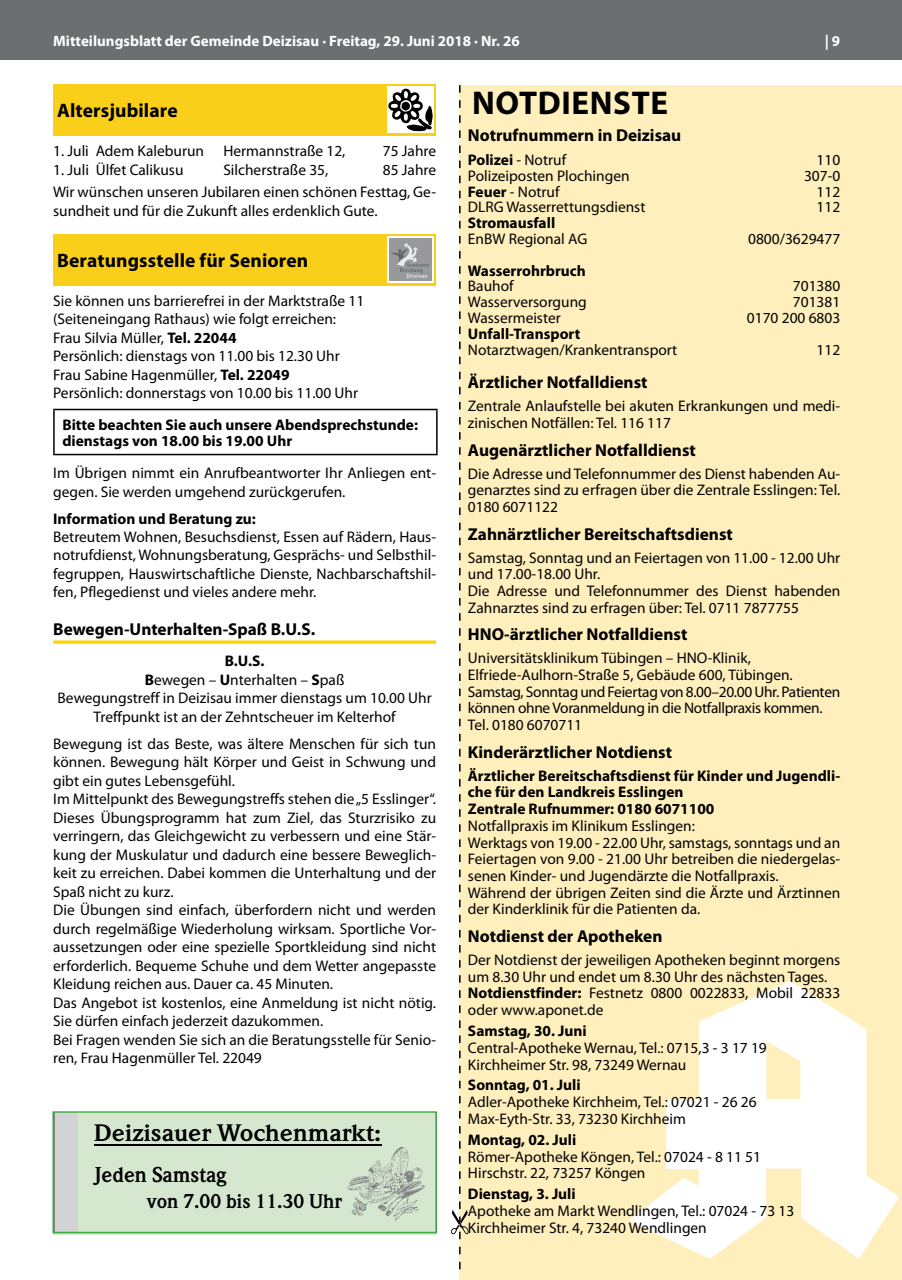
<style>
.page{position:relative;width:902px;height:1280px;background:#fff}
.page>*{position:absolute;margin:0;border:0;box-sizing:border-box;transform-origin:0 0}
.t1{font:700 33px "Myriad Pro";letter-spacing:.02em;color:#000}
.t2{font:700 23.4px "Weidemann";color:#000;scale:1.09 1}
.t3{font:700 21px "Weidemann";color:#000}
.t4{font:700 19.65px "Weidemann";color:#000}
.t5{font:700 19.5px "Myriad Pro";letter-spacing:.005em;color:#000}
.t6{font:700 17.25px "Myriad Pro";color:#000}
.t7{font:15.3px/18.5px "Myriad Pro";color:#000}
.t8{font:700 15.3px/16.6px "Myriad Pro";color:#000}
.t9{font:700 15px "Myriad Pro";color:#fff}
.s1{font-weight:700}
.s2{font-weight:400}
</style>
<div class="page">
<div style="left:0;top:0;width:901px;height:60px;background:#6d6e71"></div>
<svg style="left:53px;top:640px;width:383px;height:4px;background:#ffdc33"></svg>
<div style="left:53px;top:84px;width:383px;height:51px;background:#facf1a"></div>
<div style="left:387px;top:87px;width:47px;height:46px;background:#fff"></div>
<svg style="left:388px;top:89px;width:45px;height:42px"></svg>
<div style="left:53px;top:234px;width:383px;height:51px;background:#facf1a"></div>
<div style="left:387px;top:236px;width:47px;height:47px;background:#fff"></div>
<div style="left:389px;top:238px;width:43px;height:43px;background:#97999b"></div>
<svg style="left:391px;top:243px;width:37px;height:35px"></svg>
<hr style="left:53px;top:409px;width:384px;height:1px;background:#000">
<hr style="left:53px;top:410px;width:2px;height:44px;background:#000">
<hr style="left:436px;top:410px;width:1px;height:44px;background:#000">
<hr style="left:53px;top:454px;width:384px;height:1px;background:#000">
<div style="left:459px;top:85px;width:442px;height:1195px;background:#ffefbd"></div>
<svg style="left:451px;top:85px;width:17px;height:1184px"></svg>
<svg style="left:629px;top:981px;width:270px;height:278px;fill:#fff"></svg>
<svg style="left:55px;top:1114px;width:379px;height:116px;background:#cfe0c9"></svg>
<div style="left:52px;top:1111px;width:385px;height:122px;border:2px solid #41ad49"></div>
<p class="t9" style="left:53px;top:31px;width:468px">Mitteilungsblatt der Gemeinde Deizisau · Freitag, 29. Juni 2018 · Nr. 26</p>
<p class="t9" style="left:824px;top:31px;width:17px">| 9</p>
<p class="t5" style="left:57px;top:100px;width:122px">Altersjubilare</p>
<p class="t7" style="left:53px;top:141px;width:152px">1. Juli Adem Kaleburun</p>
<p class="t7" style="left:223px;top:141px;width:124px">Hermannstraße 12,</p>
<p class="t7" style="left:383px;top:141px;width:55px">75 Jahre</p>
<p class="t7" style="left:53px;top:160px;width:132px">1. Juli Ülfet Calikusu</p>
<p class="t7" style="left:223px;top:160px;width:106px">Silcherstraße 35,</p>
<p class="t7" style="left:53px;top:158px;width:384px;line-height:22.8px;text-align:right">85 Jahre<br>Wir wünschen unseren Jubilaren einen schönen Festtag, Ge-</p>
<p class="t7" style="left:53px;top:201px;width:326px">sundheit und für die Zukunft alles erdenklich Gute.</p>
<p class="t5" style="left:57px;top:249px;width:252px">Beratungsstelle für Senioren</p>
<p class="t7" style="left:53px;top:291px;width:312px">Sie können uns barrierefrei in der Marktstraße 11 (Seiteneingang Rathaus) wie folgt erreichen:<br>Frau Silvia Müller, <span class="s1">Tel. 22044<br></span>Persönlich: dienstags von 11.00 bis 12.30 Uhr Frau Sabine Hagenmüller, <span class="s1">Tel. 22049<br></span>Persönlich: donnerstags von 10.00 bis 11.00 Uhr</p>
<p class="t8" style="left:62px;top:416px;width:357px">Bitte beachten Sie auch unsere Abendsprechstunde: dienstags von 18.00 bis 19.00 Uhr</p>
<p class="t7" style="left:53px;top:463px;width:384px">Im Übrigen nimmt ein Anrufbeantworter Ihr Anliegen ent&shy;gegen. Sie werden umgehend zurückgerufen.</p>
<p class="t8" style="left:53px;top:509px;width:204px">Information und Beratung zu:</p>
<p class="t7" style="left:53px;top:527px;width:384px;text-align:justify">Betreutem Wohnen, Besuchsdienst, Essen auf Rädern, Haus&shy;notrufdienst, Wohnungsberatung, Gesprächs- und Selbsthil&shy;fegruppen, Hauswirtschaftliche Dienste, Nachbarschaftshil&shy;fen, Pflegedienst und vieles andere mehr.</p>
<p class="t6" style="left:53px;top:618px;width:263px">Bewegen-Unterhalten-Spaß B.U.S.</p>
<p class="t7" style="left:58px;top:652px;width:375px;text-align:center"><span class="s1">B.U.S.<br>B</span>ewegen – <span class="s1">U</span>nterhalten – <span class="s1">S</span>paß<br>Bewegungstreff in Deizisau immer dienstags um 10.00 Uhr Treffpunkt ist an der Zehntscheuer im Kelterhof</p>
<p class="t7" style="left:53px;top:734px;width:384px">Bewegung ist das Beste, was ältere Menschen für sich tun können. Bewegung hält Körper und Geist in Schwung und gibt ein gutes Lebensgefühl.<br>Im Mittelpunkt des Bewegungstreffs stehen die „5 Esslinger“.<br>Dieses Übungsprogramm hat zum Ziel, das Sturzrisiko zu verringern, das Gleichgewicht zu verbessern und eine Stär&shy;kung der Muskulatur und dadurch eine bessere Beweglich&shy;keit zu erreichen. Dabei kommen die Unterhaltung und der Spaß nicht zu kurz.<br>Die Übungen sind einfach, überfordern nicht und werden durch regelmäßige Wiederholung wirksam. Sportliche Vor&shy;aussetzungen oder eine spezielle Sportkleidung sind nicht erforderlich. Bequeme Schuhe und dem Wetter angepasste Kleidung reichen aus. Dauer ca. 45 Minuten.<br>Das Angebot ist kostenlos, eine Anmeldung ist nicht nötig.<br>Sie dürfen einfach jederzeit dazukommen.<br>Bei Fragen wenden Sie sich an die Beratungsstelle für Senio&shy;ren, Frau Hagenmüller Tel. 22049</p>
<h2 class="t2" style="left:94px;top:1119px;width:265px">Deizisauer Wochenmarkt:</h2>
<h3 class="t3" style="left:95px;top:1163px;width:133px">Jeden Samstag</h3>
<p class="t4" style="left:147px;top:1189px;width:196px">von 7.00 bis 11.30 Uhr</p>
<h1 class="t1" style="left:472px;top:82px;width:119px">Notdienste</h1>
<p class="t6" style="left:468px;top:123px;width:215px">Notrufnummern in Deizisau</p>
<p class="t8" style="left:468px;top:151px;width:100px">Polizei <span class="s2">- Notruf</span></p>
<p class="t7" style="left:816px;top:150px;width:25px">110</p>
<p class="t7" style="left:468px;top:166px;width:163px">Polizeiposten Plochingen</p>
<p class="t7" style="left:803px;top:166px;width:38px">307-0</p>
<p class="t7" style="left:468px;top:182px;width:93px"><span class="s1">Feuer</span> - Notruf</p>
<p class="t7" style="left:816px;top:182px;width:25px">112</p>
<p class="t7" style="left:468px;top:198px;width:179px">DLRG Wasserrettungsdienst</p>
<p class="t7" style="left:816px;top:198px;width:25px">112</p>
<p class="t8" style="left:468px;top:214px;width:89px">Stromausfall</p>
<p class="t7" style="left:468px;top:229px;width:121px">EnBW Regional AG</p>
<p class="t7" style="left:748px;top:229px;width:94px">0800/3629477</p>
<p class="t8" style="left:468px;top:262px;width:119px">Wasserrohrbruch</p>
<p class="t7" style="left:468px;top:277px;width:47px">Bauhof</p>
<p class="t7" style="left:792px;top:277px;width:49px">701380</p>
<p class="t7" style="left:468px;top:292px;width:120px">Wasserversorgung</p>
<p class="t7" style="left:792px;top:292px;width:49px">701381</p>
<p class="t7" style="left:468px;top:308px;width:94px">Wassermeister</p>
<p class="t7" style="left:746px;top:308px;width:95px">0170 200 6803</p>
<p class="t8" style="left:468px;top:325px;width:114px">Unfall-Transport</p>
<p class="t7" style="left:468px;top:340px;width:211px">Notarztwagen/Krankentransport</p>
<p class="t7" style="left:816px;top:340px;width:25px">112</p>
<p class="t6" style="left:468px;top:371px;width:181px">Ärztlicher Notfalldienst</p>
<p class="t7" style="left:468px;top:398px;width:374px;line-height:16.6px">Zentrale Anlaufstelle bei akuten Erkrankungen und medi&shy;zinischen Notfällen: Tel. 116 117</p>
<p class="t6" style="left:468px;top:438px;width:229px">Augenärztlicher Notfalldienst</p>
<p class="t7" style="left:468px;top:465px;width:374px;line-height:16.6px;text-align:justify">Die Adresse und Telefonnummer des Dienst habenden Au&shy;genarztes sind zu erfragen über die Zentrale Esslingen: Tel.<br>0180 6071122</p>
<p class="t6" style="left:468px;top:522px;width:266px">Zahnärztlicher Bereitschaftsdienst</p>
<p class="t7" style="left:468px;top:549px;width:374px;line-height:16.6px">Samstag, Sonntag und an Feiertagen von 11.00 - 12.00 Uhr und 17.00-18.00 Uhr.<br>Die Adresse und Telefonnummer des Dienst habenden Zahnarztes sind zu erfragen über: Tel. 0711 7877755</p>
<p class="t6" style="left:468px;top:623px;width:221px">HNO-ärztlicher Notfalldienst</p>
<p class="t7" style="left:468px;top:650px;width:374px;line-height:16.6px">Universitätsklinikum Tübingen – HNO-Klinik, Elfriede-Aulhorn-Straße 5, Gebäude 600, Tübingen.<br>Samstag, Sonntag und Feiertag von 8.00–20.00 Uhr. Patienten können ohne Voranmeldung in die Notfallpraxis kommen.<br>Tel. 0180 6070711</p>
<p class="t6" style="left:468px;top:740px;width:205px">Kinderärztlicher Notdienst</p>
<p class="t8" style="left:468px;top:767px;width:374px">Ärztlicher Bereitschaftsdienst für Kinder und Jugendli&shy;che für den Landkreis Esslingen<br>Zentrale Rufnummer: 0180 6071100</p>
<p class="t7" style="left:468px;top:817px;width:374px;line-height:16.6px">Notfallpraxis im Klinikum Esslingen:<br>Werktags von 19.00 - 22.00 Uhr, samstags, sonntags und an Feiertagen von 9.00 - 21.00 Uhr betreiben die niedergelas&shy;senen Kinder- und Jugendärzte die Notfallpraxis.<br>Während der übrigen Zeiten sind die Ärzte und Ärztinnen der Kinderklinik für die Patienten da.</p>
<p class="t6" style="left:468px;top:925px;width:196px">Notdienst der Apotheken</p>
<p class="t7" style="left:468px;top:951px;width:374px;line-height:16.6px">Der Notdienst der jeweiligen Apotheken beginnt morgens um 8.30 Uhr und endet um 8.30 Uhr des nächsten Tages.<br><span class="s1">Notdienstfinder:</span> Festnetz 0800 0022833, Mobil 22833 oder www.aponet.de</p>
<p class="t8" style="left:468px;top:1022px;width:120px">Samstag, 30. Juni</p>
<p class="t7" style="left:468px;top:1039px;width:300px;line-height:16.6px">Central-Apotheke Wernau, Tel.: 0715,3 - 3 17 19<br>Kirchheimer Str. 98, 73249 Wernau</p>
<p class="t8" style="left:468px;top:1076px;width:114px">Sonntag, 01. Juli</p>
<p class="t7" style="left:468px;top:1093px;width:290px;line-height:16.6px">Adler-Apotheke Kirchheim, Tel.: 07021 - 26 26<br>Max-Eyth-Str. 33, 73230 Kirchheim</p>
<p class="t8" style="left:468px;top:1131px;width:110px">Montag, 02. Juli</p>
<p class="t7" style="left:468px;top:1148px;width:294px;line-height:16.6px">Römer-Apotheke Köngen, Tel.: 07024 - 8 11 51<br>Hirschstr. 22, 73257 Köngen</p>
<p class="t8" style="left:468px;top:1185px;width:109px">Dienstag, 3. Juli</p>
<p class="t7" style="left:468px;top:1202px;width:328px;line-height:16.6px">Apotheke am Markt Wendlingen, Tel.: 07024 - 73 13<br>Kirchheimer Str. 4, 73240 Wendlingen</p>
</div>
